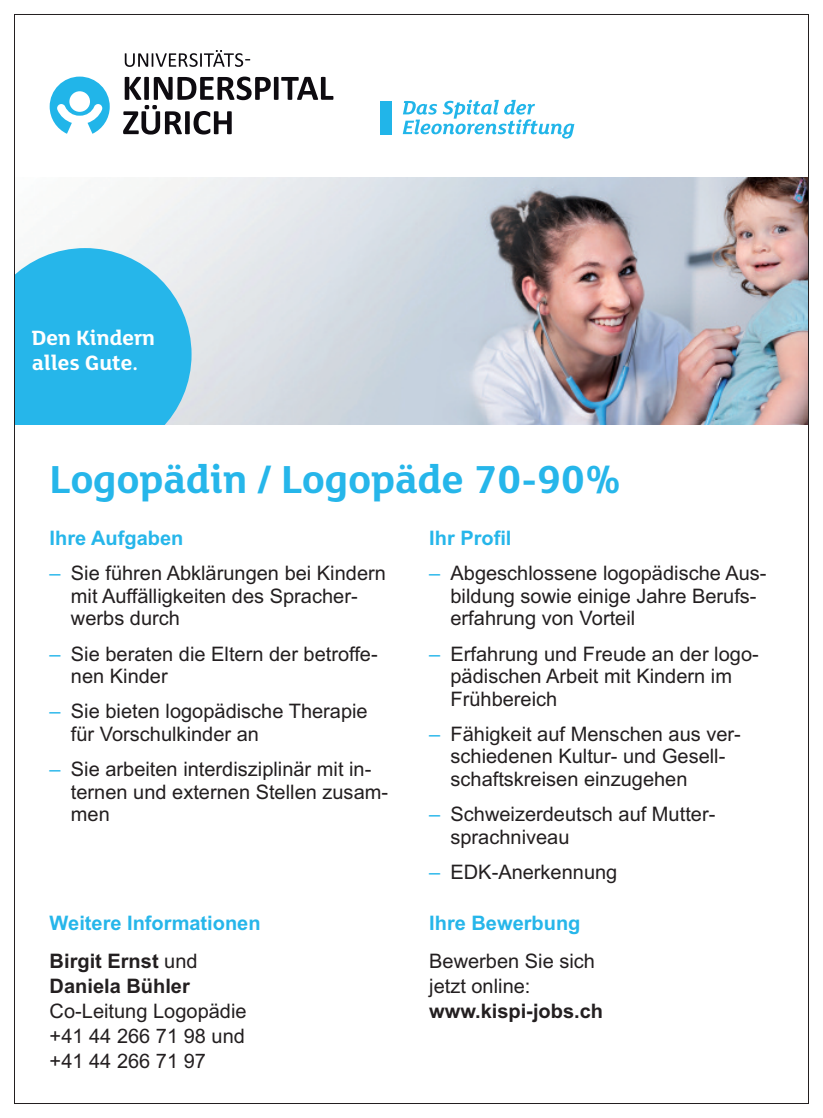
<style>
.page{position:relative;width:823px;height:1118px;background:#fff}
.page>*{position:absolute;margin:0;border:0;box-sizing:border-box;transform-origin:0 0}
.t1{font:700 42.5px "FS Lola";color:#26b6ea}
.t2{font:700 22.5px/25px "FS Lola";color:#fff}
.t3{font:20px/22.5px "Arial";color:#231f20}
.t4{font:700 20px/37.8px "Arial";color:#26b6ea}
.t5{font:700 20px "Arial";color:#231f20}
.s1{color:#26b6ea}
.s2{color:#231f20}
.s3{font-weight:400;color:#231f20}
</style>
<div class="page">
<img style="left:73px;top:177px;width:733px;height:248px">
<svg style="left:16px;top:248px;width:175px;height:177px;background:#3abbea"></svg>
<div style="left:379px;top:101px;width:12px;height:33px;background:#21b5e9"></div>
<svg style="left:402px;top:100px;width:172px;height:39px"></svg>
<svg style="left:123px;top:77px;width:210px;height:58px"></svg>
<svg style="left:125px;top:50px;width:125px;height:17px"></svg>
<svg style="left:50px;top:77px;width:60px;height:57px"></svg>
<p class="t2" style="left:32px;top:327px;width:125px">Den Kindern alles Gute.</p>
<h1 class="t1" style="left:50px;top:466px;width:573px">Logopädin / Logopäde 70-90%</h1>
<p class="t4" style="left:50px;top:519px;width:135px">Ihre Aufgaben</p>
<p class="t3" style="left:71px;top:562px;width:316px;text-indent:-21px"><span class="s1">–</span> Sie führen Abklärungen bei Kindern mit Auffälligkeiten des Spracher&shy;werbs durch</p>
<p class="t3" style="left:71px;top:642px;width:308px;text-indent:-21px"><span class="s1">–</span> Sie beraten die Eltern der betroffe&shy;nen Kinder</p>
<p class="t3" style="left:71px;top:700px;width:298px;text-indent:-21px"><span class="s1">–</span> Sie bieten logopädische Therapie für Vorschulkinder an</p>
<p class="t3" style="left:71px;top:758px;width:318px;text-indent:-21px"><span class="s1">–</span> Sie arbeiten interdisziplinär mit in&shy;ternen und externen Stellen zusam&shy;men</p>
<p class="t4" style="left:50px;top:904px;width:212px">Weitere Informationen<br><span class="s2">Birgit Ernst</span> <span class="s3">und</span></p>
<p class="t5" style="left:50px;top:974px;width:142px">Daniela Bühler</p>
<p class="t3" style="left:50px;top:998px;width:198px;line-height:25px;text-align:justify">Co-Leitung Logopädie +41 44 266 71 98 und +41 44 266 71 97</p>
<p class="t4" style="left:429px;top:519px;width:84px">Ihr Profil</p>
<p class="t3" style="left:450px;top:562px;width:317px;text-indent:-21px"><span class="s1">–</span> Abgeschlossene logopädische Aus&shy;bildung sowie einige Jahre Berufs&shy;erfahrung von Vorteil</p>
<p class="t3" style="left:450px;top:642px;width:309px;text-indent:-21px"><span class="s1">–</span> Erfahrung und Freude an der logo&shy;pädischen Arbeit mit Kindern im<br>Frühbereich</p>
<p class="t3" style="left:450px;top:723px;width:292px;text-indent:-21px"><span class="s1">–</span> Fähigkeit auf Menschen aus ver&shy;schiedenen Kultur- und Gesell&shy;schaftskreisen einzugehen</p>
<p class="t3" style="left:450px;top:803px;width:266px;text-indent:-21px"><span class="s1">–</span> Schweizerdeutsch auf Mutter&shy;sprachniveau</p>
<p class="t3" style="left:429px;top:861px;width:189px"><span class="s1">–</span> EDK-Anerkennung</p>
<p class="t4" style="left:429px;top:904px;width:153px">Ihre Bewerbung</p>
<p class="t3" style="left:429px;top:948px;width:167px;line-height:25px">Bewerben Sie sich jetzt online:</p>
<p class="t5" style="left:429px;top:999px;width:175px">www.kispi-jobs.ch</p>
</div>
